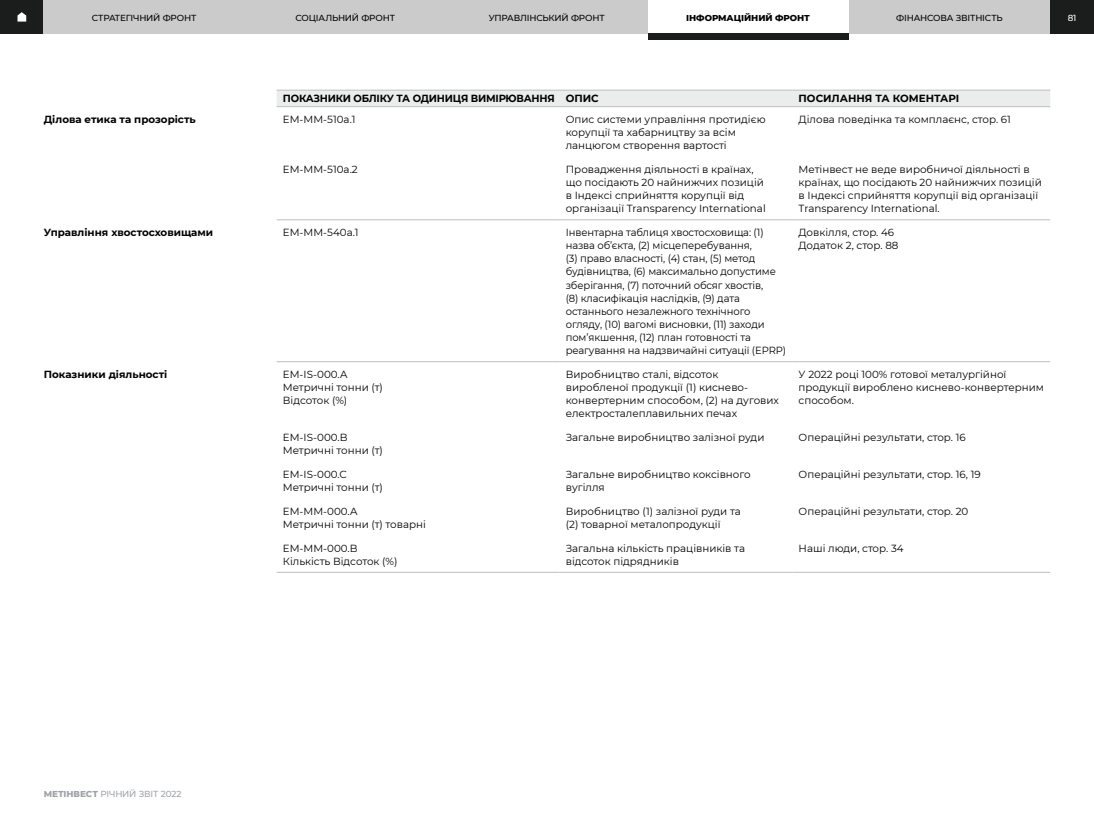
<style>
.page{position:relative;width:1094px;height:819px;background:#fff}
.page>*{position:absolute;margin:0;border:0;box-sizing:border-box;transform-origin:0 0}
.t1{font:10.31px/13.1px "Montserrat";color:#000}
.t2{font:700 10.31px "Montserrat";color:#000}
.t3{font:700 10.31px "Montserrat";letter-spacing:-.02em;color:#000}
.t4{font:500 8.75px "Montserrat";letter-spacing:-.025em;color:#000}
.t5{font:500 8.75px "Montserrat";letter-spacing:-.025em;color:#9fa3a9}
.t6{font:800 8.75px "Montserrat";letter-spacing:-.01em;color:#000}
.t7{font:500 8.75px "Montserrat";color:#fff}
.s1{font-weight:800}
</style>
<div class="page">
<div style="left:277px;top:91px;width:773px;height:15px;background:#ebecec"></div>
<hr style="left:277px;top:90px;width:282px;height:1px;background:#bcbec0">
<hr style="left:559px;top:90px;width:233px;height:1px;background:#bcbec0">
<hr style="left:792px;top:90px;width:258px;height:1px;background:#bcbec0">
<hr style="left:277px;top:106px;width:282px;height:1px;background:#bcbec0">
<hr style="left:559px;top:106px;width:233px;height:1px;background:#bcbec0">
<hr style="left:792px;top:106px;width:258px;height:1px;background:#bcbec0">
<hr style="left:277px;top:219px;width:282px;height:1px;background:#bcbec0">
<hr style="left:559px;top:219px;width:233px;height:1px;background:#bcbec0">
<hr style="left:792px;top:219px;width:258px;height:1px;background:#bcbec0">
<hr style="left:277px;top:361px;width:282px;height:1px;background:#bcbec0">
<hr style="left:559px;top:361px;width:233px;height:1px;background:#bcbec0">
<hr style="left:792px;top:361px;width:258px;height:1px;background:#bcbec0">
<hr style="left:277px;top:572px;width:282px;height:1px;background:#bcbec0">
<hr style="left:559px;top:572px;width:233px;height:1px;background:#bcbec0">
<hr style="left:792px;top:572px;width:258px;height:1px;background:#bcbec0">
<div style="left:1050px;top:0;width:44px;height:34px;background:#1b1c1c"></div>
<div style="left:0;top:0;width:44px;height:34px;background:#1b1c1c"></div>
<div style="left:44px;top:0;width:1006px;height:34px;background:#cbcbcb"></div>
<div style="left:648px;top:0;width:200px;height:34px;background:#fff"></div>
<div style="left:648px;top:34px;width:200px;height:6px;background:#1b1c1c"></div>
<svg style="left:18px;top:12px;width:8px;height:10px"></svg>
<p class="t4" style="left:92px;top:12px;width:106px">СТРАТЕГІЧНИЙ ФРОНТ</p>
<p class="t4" style="left:295px;top:12px;width:101px">СОЦІАЛЬНИЙ ФРОНТ</p>
<p class="t4" style="left:489px;top:12px;width:118px">УПРАВЛІНСЬКИЙ ФРОНТ</p>
<p class="t6" style="left:686px;top:11px;width:125px">ІНФОРМАЦІЙНИЙ ФРОНТ</p>
<p class="t4" style="left:896px;top:12px;width:108px">ФІНАНСОВА ЗВІТНІСТЬ</p>
<p class="t7" style="left:1067px;top:12px;width:10px">81</p>
<p class="t3" style="left:283px;top:91px;width:317px">ПОКАЗНИКИ ОБЛІКУ ТА ОДИНИЦЯ ВИМІРЮВАННЯ ОПИС</p>
<p class="t2" style="left:798px;top:91px;width:162px">ПОСИЛАННЯ ТА КОМЕНТАРІ</p>
<p class="t2" style="left:44px;top:112px;width:154px">Ділова етика та прозорість</p>
<p class="t1" style="left:283px;top:112px;width:74px">EM-MM-510a.1</p>
<p class="t1" style="left:566px;top:112px;width:201px">Опис системи управління протидією корупції та хабарництву за всім ланцюгом створення вартості</p>
<p class="t1" style="left:798px;top:112px;width:214px">Ділова поведінка та комплаєнс, стор. 61</p>
<p class="t1" style="left:283px;top:162px;width:76px">EM-MM-510a.2</p>
<p class="t1" style="left:566px;top:162px;width:201px">Провадження діяльності в країнах, що посідають 20 найнижчих позицій в Індексі сприйняття корупції від організації Transparency International</p>
<p class="t1" style="left:798px;top:162px;width:245px">Метінвест не веде виробничої діяльності в країнах, що посідають 20 найнижчих позицій в Індексі сприйняття корупції від організації Transparency International.</p>
<p class="t2" style="left:44px;top:225px;width:171px">Управління хвостосховищами</p>
<p class="t1" style="left:283px;top:225px;width:77px">EM-MM-540a.1</p>
<p class="t1" style="left:566px;top:225px;width:222px">Інвентарна таблиця хвостосховища: (1) назва об’єкта, (2) місцеперебування,<br>(3) право власності, (4) стан, (5) метод будівництва, (6) максимально допустиме зберігання, (7) поточний обсяг хвостів,<br>(8) класифікація наслідків, (9) дата останнього незалежного технічного огляду, (10) вагомі висновки, (11) заходи пом’якшення, (12) план готовності та реагування на надзвичайні ситуації (EPRP)</p>
<p class="t1" style="left:798px;top:225px;width:101px">Довкілля, стор. 46<br>Додаток 2, стор. 88</p>
<p class="t2" style="left:44px;top:367px;width:125px">Показники діяльності</p>
<p class="t1" style="left:283px;top:367px;width:102px">EM-IS-000.A<br>Метричні тонни (т)<br>Відсоток (%)</p>
<p class="t1" style="left:566px;top:367px;width:215px">Виробництво сталі, відсоток виробленої продукції (1) киснево&shy;конвертерним способом, (2) на дугових електросталеплавильних печах</p>
<p class="t1" style="left:798px;top:367px;width:247px">У 2022 році 100% готової металургійної продукції вироблено киснево-конвертерним способом.</p>
<p class="t1" style="left:283px;top:430px;width:102px">EM-IS-000.B<br>Метричні тонни (т)</p>
<p class="t1" style="left:566px;top:430px;width:200px">Загальне виробництво залізної руди</p>
<p class="t1" style="left:798px;top:430px;width:169px">Операційні результати, стор. 16</p>
<p class="t1" style="left:283px;top:467px;width:102px">EM-IS-000.C<br>Метричні тонни (т)</p>
<p class="t1" style="left:566px;top:467px;width:186px">Загальне виробництво коксівного вугілля</p>
<p class="t1" style="left:798px;top:467px;width:184px">Операційні результати, стор. 16, 19</p>
<p class="t1" style="left:283px;top:504px;width:145px">EM-MM-000.A<br>Метричні тонни (т) товарні</p>
<p class="t1" style="left:566px;top:504px;width:177px">Виробництво (1) залізної руди та (2) товарної металопродукції</p>
<p class="t1" style="left:798px;top:504px;width:171px">Операційні результати, стор. 20</p>
<p class="t1" style="left:283px;top:541px;width:116px">EM-MM-000.B<br>Кількість Відсоток (%)</p>
<p class="t1" style="left:566px;top:541px;width:181px">Загальна кількість працівників та відсоток підрядників</p>
<p class="t1" style="left:798px;top:541px;width:107px">Наші люди, стор. 34</p>
<p class="t5" style="left:44px;top:788px;width:139px"><span class="s1">МЕТІНВЕСТ</span> РІЧНИЙ ЗВІТ 2022</p>
</div>
